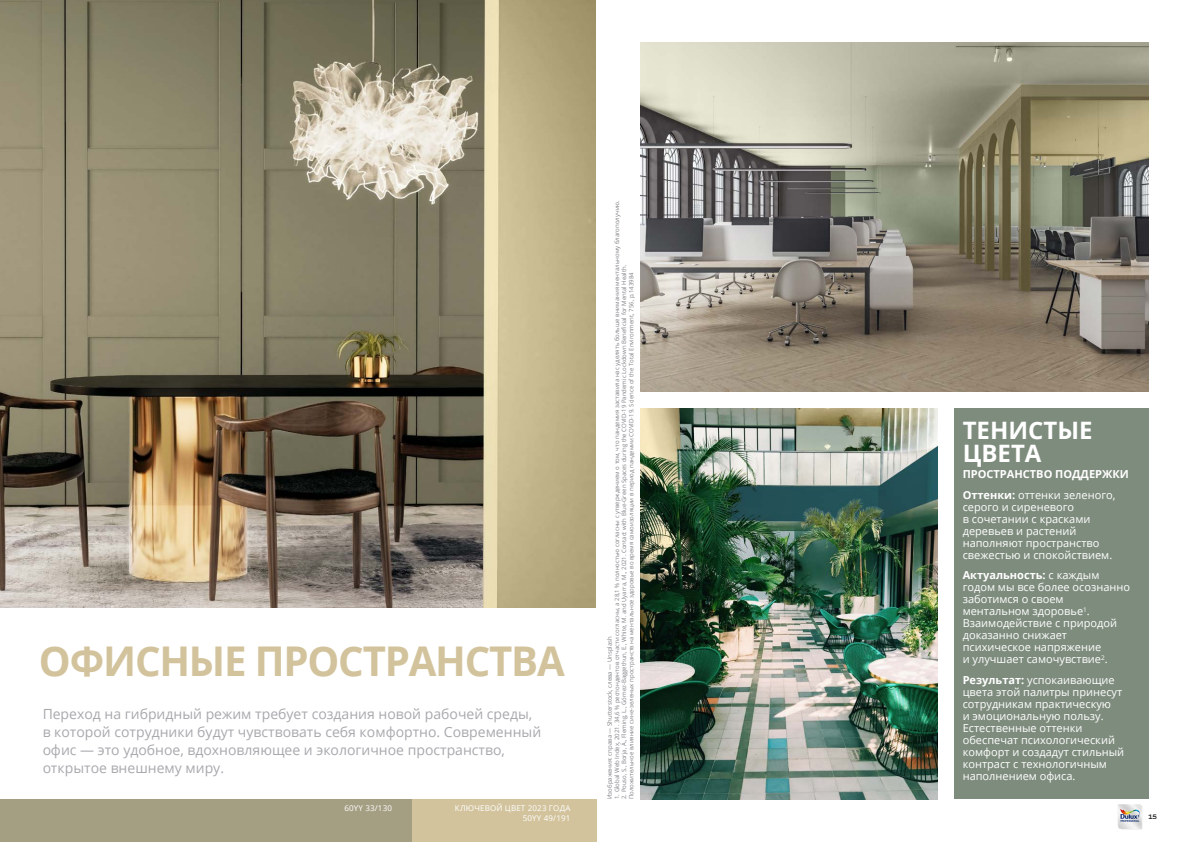
<style>
.page{position:relative;width:1191px;height:842px;background:#fff}
.page>*{position:absolute;margin:0;border:0;box-sizing:border-box;transform-origin:0 0}
.t1{font:700 41px "Open Sans";letter-spacing:-.03em;color:#d2c39c}
.t2{font:700 24px/23px "Open Sans";color:#fff}
.t3{font:14px/18px "Open Sans";color:#a8a9ad}
.t4{font:11px/12px "Open Sans";color:#fff}
.t5{font:700 11px/20.5px "Open Sans";color:#fff}
.t6{font:8px/10px "Open Sans";letter-spacing:.02em;color:#fff;text-align:right}
.t7{font:700 7px "Colour Sans";color:#231f20}
.t8{font:6px/7.2px "Open Sans";color:#808285}
.s1{font-weight:400}
.s2{font-weight:700}
</style>
<div class="page">
<img style="left:1118px;top:804px;width:24px;height:26px">
<img style="left:0;top:0;width:595px;height:607px">
<img style="left:641px;top:43px;width:507px;height:349px">
<img style="left:641px;top:408px;width:296px;height:391px">
<div style="left:954px;top:409px;width:194px;height:390px;background:#7e8c7d"></div>
<div style="left:0;top:799px;width:412px;height:43px;background:#a49e83"></div>
<div style="left:412px;top:799px;width:184px;height:43px;background:#d2c39c"></div>
<h1 class="t1" style="left:39px;top:632px;width:527px">ОФИСНЫЕ ПРОСТРАНСТВА</h1>
<h3 class="t3" style="left:43px;top:704px;width:500px">Переход на гибридный режим требует создания новой рабочей среды, в которой сотрудники будут чувствовать себя комфортно. Современный офис — это удобное, вдохновляющее и экологичное пространство, открытое внешнему миру.</h3>
<h3 class="t6" style="left:344px;top:803px;width:49px">60YY 33/130</h3>
<h3 class="t6" style="left:455px;top:803px;width:117px">КЛЮЧЕВОЙ ЦВЕТ 2023 ГОДА<br>50YY 49/191</h3>
<p class="t8" style="left:613px;top:799px;width:600px;rotate:-90deg">1. Global Web Index, 2021. 34,6 % респондентов отчасти согласны, а 28,1 % полностью согласны с утверждением о том, что пандемия заставила нас уделять больше внимания ментальному благополучию.</p>
<p class="t8" style="left:620px;top:799px;width:536px;rotate:-90deg">2. Pouso, S., Borja, Á., Fleming, L., Gómez-Baggethun, E., White, M. and Uyarra, M., 2021. Contact with Blue-Green Spaces during the COVID-19 Pandemic Lockdown Beneficial for Mental Health.<br>Положительное влияние сине-зеленых пространств на ментальное здоровье во время самоизоляции в период пандемии COVID-19. Science of the Total Environment, 756, p.143984</p>
<p class="t8" style="left:606px;top:799px;width:164px;rotate:-90deg">Изображения: справа — Shutterstock, слева — Unsplash</p>
<h2 class="t2" style="left:962px;top:418px;width:131px">ТЕНИСТЫЕ<br>ЦВЕТА</h2>
<h3 class="t5" style="left:962px;top:464px;width:168px">ПРОСТРАНСТВО ПОДДЕРЖКИ<br>Оттенки: <span class="s1">оттенки зеленого,</span></h3>
<h3 class="t4" style="left:962px;top:500px;width:151px">серого и сиреневого<br>в сочетании с красками деревьев и растений наполняют пространство свежестью и спокойствием.</h3>
<h3 class="t4" style="left:962px;top:569px;width:169px"><span class="s2">Актуальность:</span> с каждым годом мы все более осознанно заботимся о своем ментальном здоровье<sup>1</sup>.<br>Взаимодействие с природой доказанно снижает психическое напряжение<br>и улучшает самочувствие<sup>2</sup>.</h3>
<h3 class="t4" style="left:962px;top:673px;width:163px"><span class="s2">Результат:</span> успокаивающие цвета этой палитры принесут сотрудникам практическую<br>и эмоциональную пользу.<br>Естественные оттенки обеспечат психологический комфорт и создадут стильный контраст с технологичным наполнением офиса.</h3>
<p class="t7" style="left:1148px;top:811px;width:10px">15</p>
</div>
